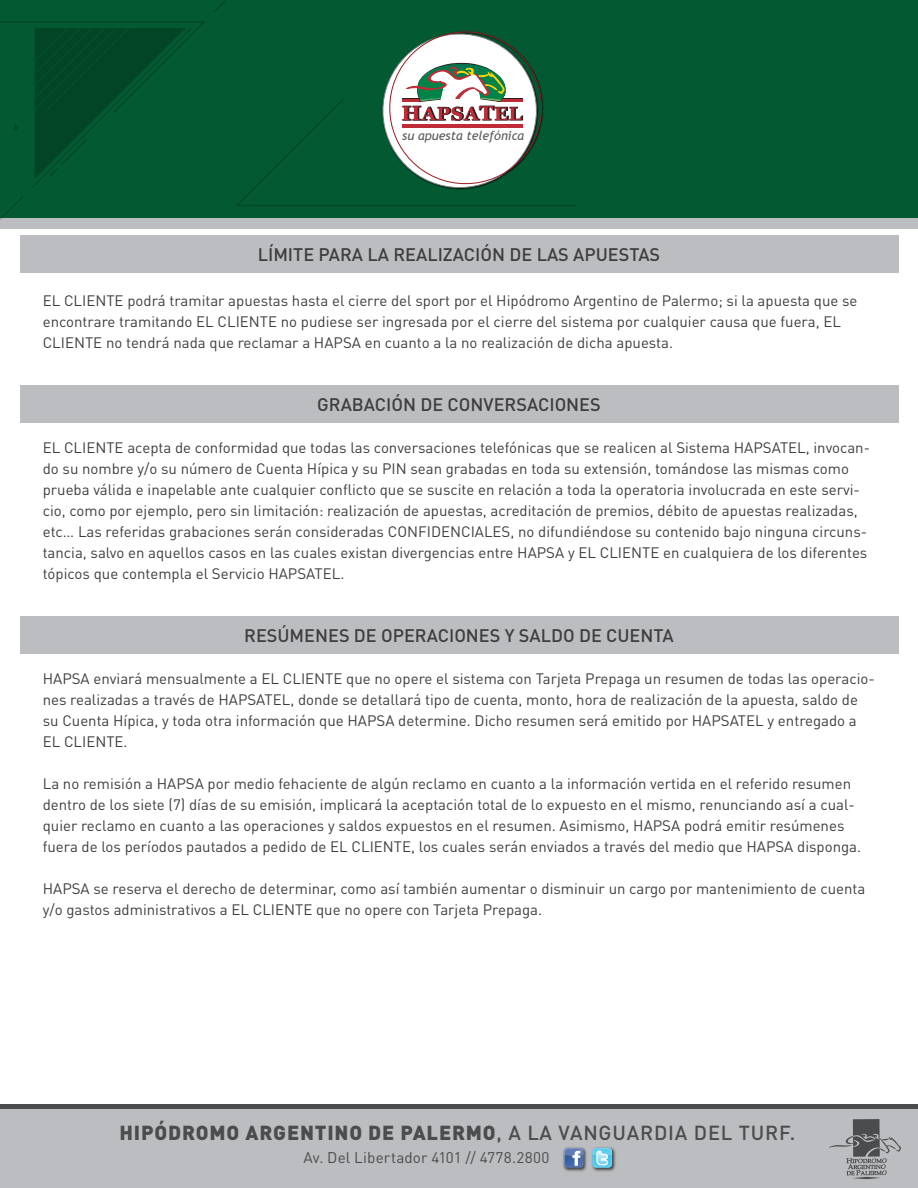
<style>
.page{position:relative;width:918px;height:1188px;background:#fff}
.page>*{position:absolute;margin:0;border:0;box-sizing:border-box;transform-origin:0 0}
.t1{font:900 20.1px "DIN Pro";letter-spacing:.04em;color:#4b4c4d}
.t2{font:500 18px "DIN Pro";color:#3e3e3f}
.t3{font:15.3px "DIN Pro";letter-spacing:.005em;color:#4b4c4d}
.t4{font:15px/21px "DIN Pro";color:#3e3e3f}
.t5{font:italic 12.6px "Trebuchet MS";color:#57585a}
.s1{font-weight:500}
</style>
<div class="page">
<div style="left:20px;top:235px;width:878px;height:38px;background:#bcbdc0"></div>
<div style="left:20px;top:386px;width:878px;height:37px;background:#bcbdc0"></div>
<div style="left:20px;top:616px;width:878px;height:38px;background:#bcbdc0"></div>
<div style="left:0;top:1107px;width:918px;height:81px;background:#bcbdc0"></div>
<hr style="left:0;top:1105px;width:918px;height:4px;background:#4b4c4d">
<img style="left:563px;top:1147px;width:53px;height:25px">
<svg style="left:564px;top:1148px;width:20px;height:20px"></svg>
<svg style="left:592px;top:1148px;width:20px;height:20px"></svg>
<svg style="left:829px;top:1119px;width:72px;height:60px"></svg>
<div style="left:0;top:0;width:918px;height:224px;background:#025932"></div>
<div style="left:0;top:218px;width:918px;height:11px;background:#bcbdc0"></div>
<svg style="left:0;top:197px;width:23px;height:23px"></svg>
<svg style="left:0;top:21px;width:205px;height:167px"></svg>
<svg style="left:214px;top:1px;width:11px;height:11px"></svg>
<svg style="left:236px;top:31px;width:340px;height:175px"></svg>
<hr style="left:402px;top:124px;width:121px;height:4px;background:#bf2b37">
<p class="t5" style="left:402px;top:128px;width:123px">su apuesta telefónica</p>
<p class="t2" style="left:258px;top:242px;width:404px">LÍMITE PARA LA REALIZACIÓN DE LAS APUESTAS</p>
<p class="t4" style="left:43px;top:290px;width:816px">EL CLIENTE podrá tramitar apuestas hasta el cierre del sport por el Hipódromo Argentino de Palermo; si la apuesta que se encontrare tramitando EL CLIENTE no pudiese ser ingresada por el cierre del sistema por cualquier causa que fuera, EL<br>CLIENTE no tendrá nada que reclamar a HAPSA en cuanto a la no realización de dicha apuesta.</p>
<p class="t2" style="left:317px;top:392px;width:285px">GRABACIÓN DE CONVERSACIONES</p>
<p class="t4" style="left:43px;top:437px;width:829px">EL CLIENTE acepta de conformidad que todas las conversaciones telefónicas que se realicen al Sistema HAPSATEL, invocan&shy;do su nombre y/o su número de Cuenta Hípica y su PIN sean grabadas en toda su extensión, tomándose las mismas como prueba válida e inapelable ante cualquier conflicto que se suscite en relación a toda la operatoria involucrada en este servi&shy;cio, como por ejemplo, pero sin limitación: realización de apuestas, acreditación de premios, débito de apuestas realizadas, etc… Las referidas grabaciones serán consideradas CONFIDENCIALES, no difundiéndose su contenido bajo ninguna circuns&shy;tancia, salvo en aquellos casos en las cuales existan divergencias entre HAPSA y EL CLIENTE en cualquiera de los diferentes tópicos que contempla el Servicio HAPSATEL.</p>
<p class="t2" style="left:244px;top:623px;width:431px">RESÚMENES DE OPERACIONES Y SALDO DE CUENTA</p>
<p class="t4" style="left:43px;top:668px;width:834px">HAPSA enviará mensualmente a EL CLIENTE que no opere el sistema con Tarjeta Prepaga un resumen de todas las operacio&shy;nes realizadas a través de HAPSATEL, donde se detallará tipo de cuenta, monto, hora de realización de la apuesta, saldo de su Cuenta Hípica, y toda otra información que HAPSA determine. Dicho resumen será emitido por HAPSATEL y entregado a EL CLIENTE.</p>
<p class="t4" style="left:43px;top:773px;width:820px">La no remisión a HAPSA por medio fehaciente de algún reclamo en cuanto a la información vertida en el referido resumen dentro de los siete (7) días de su emisión, implicará la aceptación total de lo expuesto en el mismo, renunciando así a cual&shy;quier reclamo en cuanto a las operaciones y saldos expuestos en el resumen. Asimismo, HAPSA podrá emitir resúmenes fuera de los períodos pautados a pedido de EL CLIENTE, los cuales serán enviados a través del medio que HAPSA disponga.</p>
<p class="t4" style="left:43px;top:878px;width:824px">HAPSA se reserva el derecho de determinar, como así también aumentar o disminuir un cargo por mantenimiento de cuenta y/o gastos administrativos a EL CLIENTE que no opere con Tarjeta Prepaga.</p>
<h1 class="t1" style="left:120px;top:1119px;width:677px">HIPÓDROMO ARGENTINO DE PALERMO<span class="s1">, A LA VANGUARDIA DEL TURF.</span></h1>
<p class="t3" style="left:304px;top:1147px;width:247px">Av. Del Libertador 4101 // 4778.2800</p>
</div>
